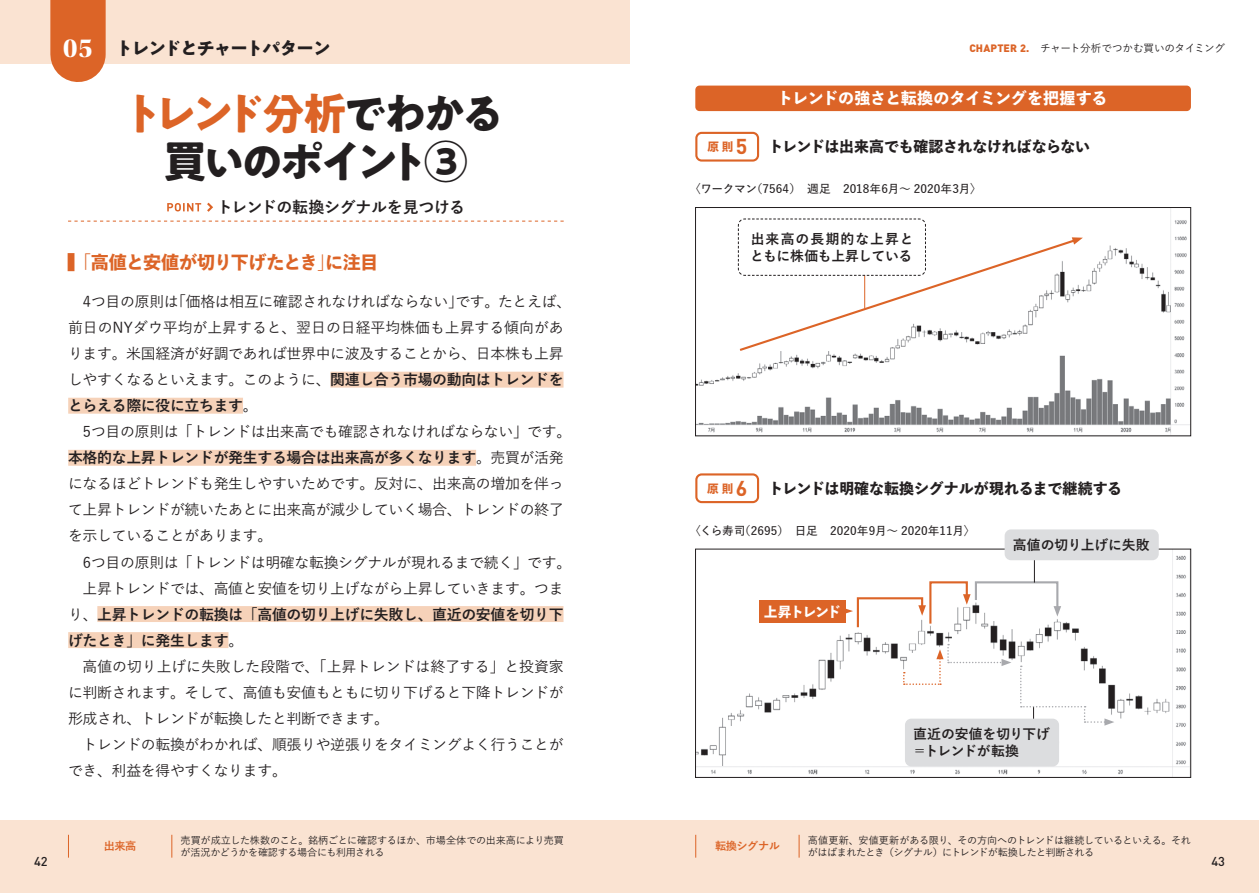
<style>
.page{position:relative;width:1259px;height:893px;background:#fff}
.page>*{position:absolute;margin:0;border:0;box-sizing:border-box;transform-origin:0 0}
.t1{font:700 43.65px/47.8px "PA1 Gothic Std N";letter-spacing:-.11em;color:#231f20;text-align:center}
.t2{font:800 18px "Yu Go Std N";letter-spacing:-.035em;color:#dc6427}
.t3{font:700 18px "PA1 Gothic Std N";letter-spacing:-.08em;color:#231f20}
.t4{font:800 15.9px "Yu Go Std N";letter-spacing:-.005em;color:#fff}
.t5{font:700 15.9px "Yu Go Pr 6 N";letter-spacing:-.015em;color:#231f20}
.t6{font:500 14.85px/26.1px "Yu Go Pr 6 N";letter-spacing:-.02em;color:#231f20}
.t7{font:800 14.85px "Yu Go Std N";letter-spacing:-.01em;color:#231f20}
.t8{font:700 14.85px "Yu Go Pr 6 N";letter-spacing:-.02em;color:#231f20}
.t9{font:700 13.8px/17px "Yu Go Pr 6 N";color:#231f20}
.t10{font:700 13.8px/17px "Yu Go Pr 6 N";letter-spacing:.025em;color:#231f20}
.t11{font:800 13.8px "Yu Go Std N";letter-spacing:-.11em;color:#fff}
.t12{font:500 12.75px "DIN Pro";color:#231f20}
.t13{font:600 11.7px "Yu Go Pr 6 N";letter-spacing:.005em;color:#231f20}
.t14{font:700 11.1px "Yu Go Pr 6 N";letter-spacing:-.04em;color:#dc6427}
.t15{font:500 10.65px "Yu Go Pr 6 N";letter-spacing:-.035em;color:#231f20}
.t16{font:500 10.05px/12.8px "Yu Go Pr 6 N";letter-spacing:-.035em;color:#231f20}
.s1{font-family:"Utopia Std Bold Disp";font-weight:400;font-size:27.6px;color:#fff}
.s2{color:#dc6427}
.s3{font-weight:700}
.s4{font-weight:500}
.s5{font-family:"DIN Pro";font-weight:900;color:#dc6427}
.s6{font-size:11.7px;color:#dc6427}
.s7{font-family:"DIN Pro";font-weight:700;font-size:21.3px;color:#dc6427}
</style>
<div class="page">
<div style="left:0;top:821px;width:1259px;height:72px;background:#fae3d2"></div>
<div style="left:330px;top:372px;width:233px;height:16px;background:#f6d2b9"></div>
<div style="left:68px;top:398px;width:175px;height:16px;background:#f6d2b9"></div>
<div style="left:68px;top:450px;width:408px;height:16px;background:#f6d2b9"></div>
<div style="left:97px;top:606px;width:466px;height:16px;background:#f6d2b9"></div>
<div style="left:68px;top:632px;width:160px;height:16px;background:#f6d2b9"></div>
<svg style="left:68px;top:835px;width:1px;height:23px"></svg>
<svg style="left:171px;top:835px;width:1px;height:23px"></svg>
<svg style="left:695px;top:835px;width:1px;height:23px"></svg>
<svg style="left:798px;top:835px;width:1px;height:23px"></svg>
<div style="left:695px;top:86px;width:496px;height:25px;background:#dc6427;border-radius:4px"></div>
<img style="left:697px;top:209px;width:492px;height:225px">
<div style="left:695px;top:207px;width:496px;height:229px;border:1px solid #231f20"></div>
<img style="left:697px;top:551px;width:492px;height:225px">
<div style="left:695px;top:549px;width:496px;height:229px;border:1px solid #231f20"></div>
<div style="left:695px;top:132px;width:64px;height:30px;border:2px solid #dc6427;border-radius:5px"></div>
<div style="left:695px;top:473px;width:64px;height:30px;border:2px solid #dc6427;border-radius:5px"></div>
<svg style="left:737px;top:218px;width:346px;height:135px"></svg>
<svg style="left:903px;top:644px;width:108px;height:41px"></svg>
<svg style="left:840px;top:580px;width:221px;height:49px"></svg>
<div style="left:759px;top:600px;width:86px;height:23px;background:#dc6427"></div>
<svg style="left:1020px;top:666px;width:94px;height:60px"></svg>
<hr style="left:1034px;top:549px;width:1px;height:34px;background:#231f20">
<div style="left:905px;top:719px;width:154px;height:30px;background:#dcdddf;border-radius:6px"></div>
<div style="left:905px;top:736px;width:154px;height:30px;background:#dcdddf;border-radius:6px"></div>
<div style="left:1004px;top:529px;width:154px;height:31px;background:#dcdddf;border-radius:6px"></div>
<div style="left:0;top:0;width:629px;height:64px;background:#fae3d2"></div>
<div style="left:50px;top:0;width:56px;height:54px;background:#dc6427"></div>
<svg style="left:167px;top:202px;width:46px;height:10px"></svg>
<svg style="left:68px;top:221px;width:495px;height:1px"></svg>
<p class="t3" style="left:63px;top:37px;width:269px"><span class="s1">05</span> トレンドとチャートパターン</p>
<h1 class="t1" style="left:121px;top:95px;width:385px"><span class="s2">トレンド分析</span>でわかる買いのポイント③</h1>
<p class="t5" style="left:217px;top:199px;width:250px">トレンドの転換シグナルを見つける</p>
<p class="t2" style="left:68px;top:248px;width:312px">▍「高値と安値が切り下げたとき」に注目</p>
<p class="t6" style="left:68px;top:287px;width:505px;text-indent:15px">4つ目の原則は「価格は相互に確認されなければならない」です。たとえば、前日のNYダウ平均が上昇すると、翌日の日経平均株価も上昇する傾向があります。米国経済が好調であれば世界中に波及することから、日本株も上昇しやすくなるといえます。このように、<span class="s3">関連し合う市場の動向はトレンドをとらえる際に役に立ちます</span>。</p>
<p class="t6" style="left:68px;top:417px;width:505px;text-indent:15px">5つ目の原則は「トレンドは出来高でも確認されなければならない」です。<span class="s3">本格的な上昇トレンドが発生する場合は出来高が多くなります</span>。売買が活発になるほどトレンドも発生しやすいためです。反対に、出来高の増加を伴って上昇トレンドが続いたあとに出来高が減少していく場合、トレンドの終了を示していることがあります。</p>
<p class="t6" style="left:83px;top:547px;width:490px">6つ目の原則は「トレンドは明確な転換シグナルが現れるまで続く」です。</p>
<p class="t6" style="left:83px;top:573px;width:482px">上昇トレンドでは、高値と安値を切り上げながら上昇していきます。つま</p>
<p class="t8" style="left:68px;top:606px;width:497px"><span class="s4">り、</span>上昇トレンドの転換は「高値の切り上げに失敗し、直近の安値を切り下</p>
<p class="t8" style="left:68px;top:632px;width:177px">げたとき」に発生します<span class="s4">。</span></p>
<p class="t6" style="left:83px;top:651px;width:482px">高値の切り上げに失敗した段階で、「上昇トレンドは終了する」と投資家</p>
<p class="t6" style="left:68px;top:677px;width:497px">に判断されます。そして、高値も安値もともに切り下げると下降トレンドが</p>
<p class="t6" style="left:68px;top:703px;width:322px">形成され、トレンドが転換したと判断できます。</p>
<p class="t6" style="left:83px;top:729px;width:482px">トレンドの転換がわかれば、順張りや逆張りをタイミングよく行うことが</p>
<p class="t6" style="left:68px;top:755px;width:220px">でき、利益を得やすくなります。</p>
<p class="t15" style="left:969px;top:38px;width:257px"><span class="s5">CHAPTER 2.</span>　チャート分析でつかむ買いのタイミング</p>
<p class="t4" style="left:777px;top:86px;width:332px">トレンドの強さと転換のタイミングを把握する</p>
<p class="t7" style="left:707px;top:135px;width:384px"><span class="s6">原則</span> <span class="s7">5</span> トレンドは出来高でも確認されなければならない</p>
<p class="t13" style="left:689px;top:178px;width:294px">〈ワークマン（7564）　週足　2018年6月～ 2020年3月〉</p>
<p class="t10" style="left:750px;top:231px;width:165px">出来高の長期的な上昇とともに株価も上昇している</p>
<p class="t7" style="left:707px;top:477px;width:416px"><span class="s6">原則</span> <span class="s7">6</span> トレンドは明確な転換シグナルが現れるまで継続する</p>
<p class="t13" style="left:689px;top:519px;width:288px">〈くら寿司（2695）　日足　2020年9月～ 2020年11月〉</p>
<p class="t11" style="left:764px;top:601px;width:79px">上昇トレンド</p>
<p class="t9" style="left:1013px;top:537px;width:138px">高値の切り上げに失敗</p>
<p class="t9" style="left:912px;top:726px;width:139px">直近の安値を切り下げ＝トレンドが転換</p>
<p class="t16" style="left:181px;top:832px;width:385px">売買が成立した株数のこと。銘柄ごとに確認するほか、市場全体での出来高により売買が活況かどうかを確認する場合にも利用される</p>
<p class="t14" style="left:104px;top:840px;width:34px">出来高</p>
<p class="t16" style="left:808px;top:832px;width:385px">高値更新、安値更新がある限り、その方向へのトレンドは継続しているといえる。それがはばまれたとき（シグナル）にトレンドが転換したと判断される</p>
<p class="t14" style="left:715px;top:840px;width:66px">転換シグナル</p>
<p class="t12" style="left:34px;top:851px;width:15px">42</p>
<p class="t12" style="left:1211px;top:851px;width:15px">43</p>
</div>
